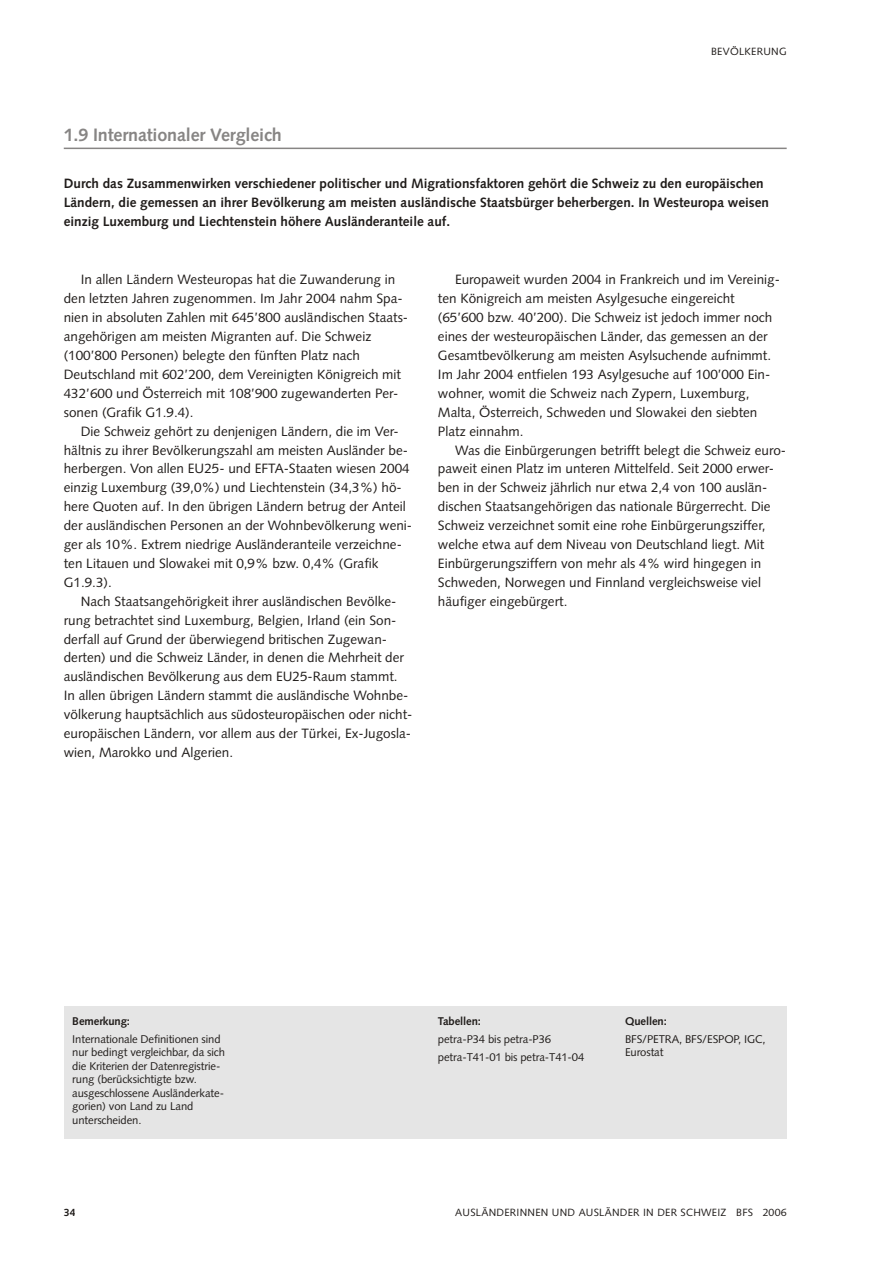
<style>
.page{position:relative;width:893px;height:1263px;background:#fff}
.page>*{position:absolute;margin:0;border:0;box-sizing:border-box;transform-origin:0 0}
.t1{font:700 18px "Syntax";letter-spacing:-.01em;color:#878584}
.t2{font:13.5px/18.9px "Syntax";color:#201c1a}
.t3{font:700 13.5px/18.9px "Syntax";color:#201c1a}
.t4{font:11.25px/13.5px "Syntax";letter-spacing:-.01em;color:#201c1a}
.t5{font:700 11.25px "Syntax";letter-spacing:-.01em;color:#201c1a}
.t6{font:10.5px "Syntax";letter-spacing:.025em;color:#201c1a}
.t7{font:700 10.5px "Syntax";color:#201c1a}
</style>
<div class="page">
<hr style="left:64px;top:148px;width:723px;height:1px;background:#878584">
<div style="left:64px;top:1006px;width:723px;height:132px;background:#e5e5e5"></div>
<p class="t6" style="left:711px;top:47px;width:77px">BEVÖLKERUNG</p>
<h1 class="t1" style="left:64px;top:128px;width:220px">1.9 Internationaler Vergleich</h1>
<p class="t3" style="left:64px;top:175px;width:707px">Durch das Zusammenwirken verschiedener politischer und Migrationsfaktoren gehört die Schweiz zu den europäischen<br>Ländern, die gemessen an ihrer Bevölkerung am meisten ausländische Staatsbürger beherbergen. In Westeuropa weisen einzig Luxemburg und Liechtenstein höhere Ausländeranteile auf.</p>
<p class="t2" style="left:64px;top:272px;width:346px;text-indent:17px">In allen Ländern Westeuropas hat die Zuwanderung in den letzten Jahren zugenommen. Im Jahr 2004 nahm Spa&shy;nien in absoluten Zahlen mit 645’800 ausländischen Staats&shy;angehörigen am meisten Migranten auf. Die Schweiz (100’800 Personen) belegte den fünften Platz nach Deutschland mit 602’200, dem Vereinigten Königreich mit 432’600 und Österreich mit 108’900 zugewanderten Per&shy;sonen (Grafik G1.9.4).</p>
<p class="t2" style="left:64px;top:423px;width:350px;text-indent:17px">Die Schweiz gehört zu denjenigen Ländern, die im Ver&shy;hältnis zu ihrer Bevölkerungszahl am meisten Ausländer be&shy;herbergen. Von allen EU25- und EFTA-Staaten wiesen 2004 einzig Luxemburg (39,0%) und Liechtenstein (34,3%) hö&shy;here Quoten auf. In den übrigen Ländern betrug der Anteil der ausländischen Personen an der Wohnbevölkerung weni&shy;ger als 10%. Extrem niedrige Ausländeranteile verzeichne&shy;ten Litauen und Slowakei mit 0,9% bzw. 0,4% (Grafik G1.9.3).</p>
<p class="t2" style="left:64px;top:593px;width:350px;text-indent:17px">Nach Staatsangehörigkeit ihrer ausländischen Bevölke&shy;rung betrachtet sind Luxemburg, Belgien, Irland (ein Son&shy;derfall auf Grund der überwiegend britischen Zugewan&shy;derten) und die Schweiz Länder, in denen die Mehrheit der ausländischen Bevölkerung aus dem EU25-Raum stammt.<br>In allen übrigen Ländern stammt die ausländische Wohnbe&shy;völkerung hauptsächlich aus südosteuropäischen oder nicht&shy;europäischen Ländern, vor allem aus der Türkei, Ex-Jugosla&shy;wien, Marokko und Algerien.</p>
<p class="t2" style="left:438px;top:272px;width:343px;text-indent:17px">Europaweit wurden 2004 in Frankreich und im Vereinig&shy;ten Königreich am meisten Asylgesuche eingereicht (65’600 bzw. 40’200). Die Schweiz ist jedoch immer noch eines der westeuropäischen Länder, das gemessen an der Gesamtbevölkerung am meisten Asylsuchende aufnimmt.<br>Im Jahr 2004 entfielen 193 Asylgesuche auf 100’000 Ein&shy;wohner, womit die Schweiz nach Zypern, Luxemburg, Malta, Österreich, Schweden und Slowakei den siebten Platz einnahm.</p>
<p class="t2" style="left:438px;top:442px;width:350px;text-indent:17px">Was die Einbürgerungen betrifft belegt die Schweiz euro&shy;paweit einen Platz im unteren Mittelfeld. Seit 2000 erwer&shy;ben in der Schweiz jährlich nur etwa 2,4 von 100 auslän&shy;dischen Staatsangehörigen das nationale Bürgerrecht. Die Schweiz verzeichnet somit eine rohe Einbürgerungsziffer, welche etwa auf dem Niveau von Deutschland liegt. Mit Einbürgerungsziffern von mehr als 4% wird hingegen in Schweden, Norwegen und Finnland vergleichsweise viel häufiger eingebürgert.</p>
<p class="t5" style="left:72px;top:1016px;width:59px">Bemerkung:</p>
<p class="t4" style="left:72px;top:1033px;width:154px">Internationale Definitionen sind nur bedingt vergleichbar, da sich die Kriterien der Datenregistrie&shy;rung (berücksichtigte bzw. ausgeschlossene Ausländerkate&shy;gorien) von Land zu Land unterscheiden.</p>
<p class="t7" style="left:64px;top:1208px;width:13px">34</p>
<p class="t5" style="left:438px;top:1016px;width:45px">Tabellen:</p>
<p class="t4" style="left:438px;top:1031px;width:148px;line-height:17.7px">petra-P34 bis petra-P36 petra-T41-01 bis petra-T41-04</p>
<p class="t5" style="left:625px;top:1016px;width:43px">Quellen:</p>
<p class="t4" style="left:625px;top:1033px;width:142px">BFS/PETRA, BFS/ESPOP, IGC,<br>Eurostat</p>
<p class="t6" style="left:455px;top:1208px;width:333px">AUSLÄNDERINNEN UND AUSLÄNDER IN DER SCHWEIZ BFS 2006</p>
</div>
